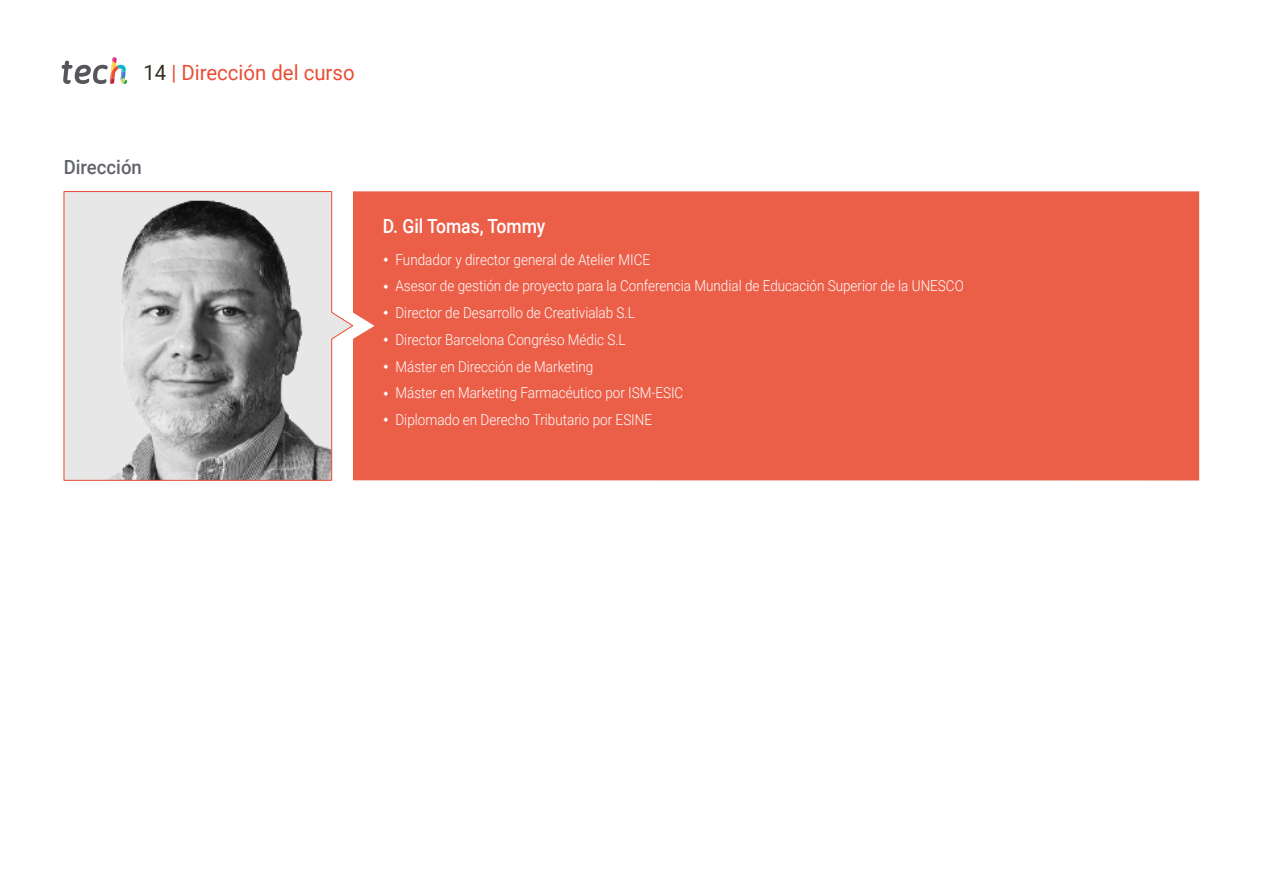
<style>
.page{position:relative;width:1263px;height:893px;background:#fff}
.page>*{position:absolute;margin:0;border:0;box-sizing:border-box;transform-origin:0 0}
.t1{font:21px "Roboto";color:#e94d35}
.t2{font:500 19.5px "Roboto";color:#fff;scale:.9 1}
.t3{font:500 19.5px "Roboto";color:#61646a;scale:.95 1}
.t4{font:300 15px/26.7px "Roboto";color:#fff;scale:.9 1}
.s1{color:#312e20}
</style>
<div class="page">
<svg style="left:62px;top:57px;width:65px;height:27px"></svg>
<div style="left:353px;top:191px;width:846px;height:289px;background:#eb5f49"></div>
<svg style="left:64px;top:191px;width:289px;height:290px;background:#b4b2b2"></svg>
<svg style="left:384px;top:257px;width:4px;height:5px"></svg>
<svg style="left:384px;top:284px;width:4px;height:5px"></svg>
<svg style="left:384px;top:310px;width:4px;height:5px"></svg>
<svg style="left:384px;top:337px;width:4px;height:5px"></svg>
<svg style="left:384px;top:364px;width:4px;height:5px"></svg>
<svg style="left:384px;top:391px;width:4px;height:5px"></svg>
<svg style="left:384px;top:417px;width:4px;height:5px"></svg>
<h1 class="t1" style="left:144px;top:57px;width:213px"><span class="s1">14</span> | Dirección del curso</h1>
<h2 class="t3" style="left:64px;top:154px;width:84px">Dirección</h2>
<h2 class="t2" style="left:383px;top:212px;width:182px">D. Gil Tomas, Tommy</h2>
<p class="t4" style="left:395px;top:245px;width:633px">Fundador y director general de Atelier MICE<br>Asesor de gestión de proyecto para la Conferencia Mundial de Educación Superior de la UNESCO Director de Desarrollo de Creativialab S.L<br>Director Barcelona Congréso Médic S.L<br>Máster en Dirección de Marketing<br>Máster en Marketing Farmacéutico por ISM-ESIC<br>Diplomado en Derecho Tributario por ESINE</p>
</div>
